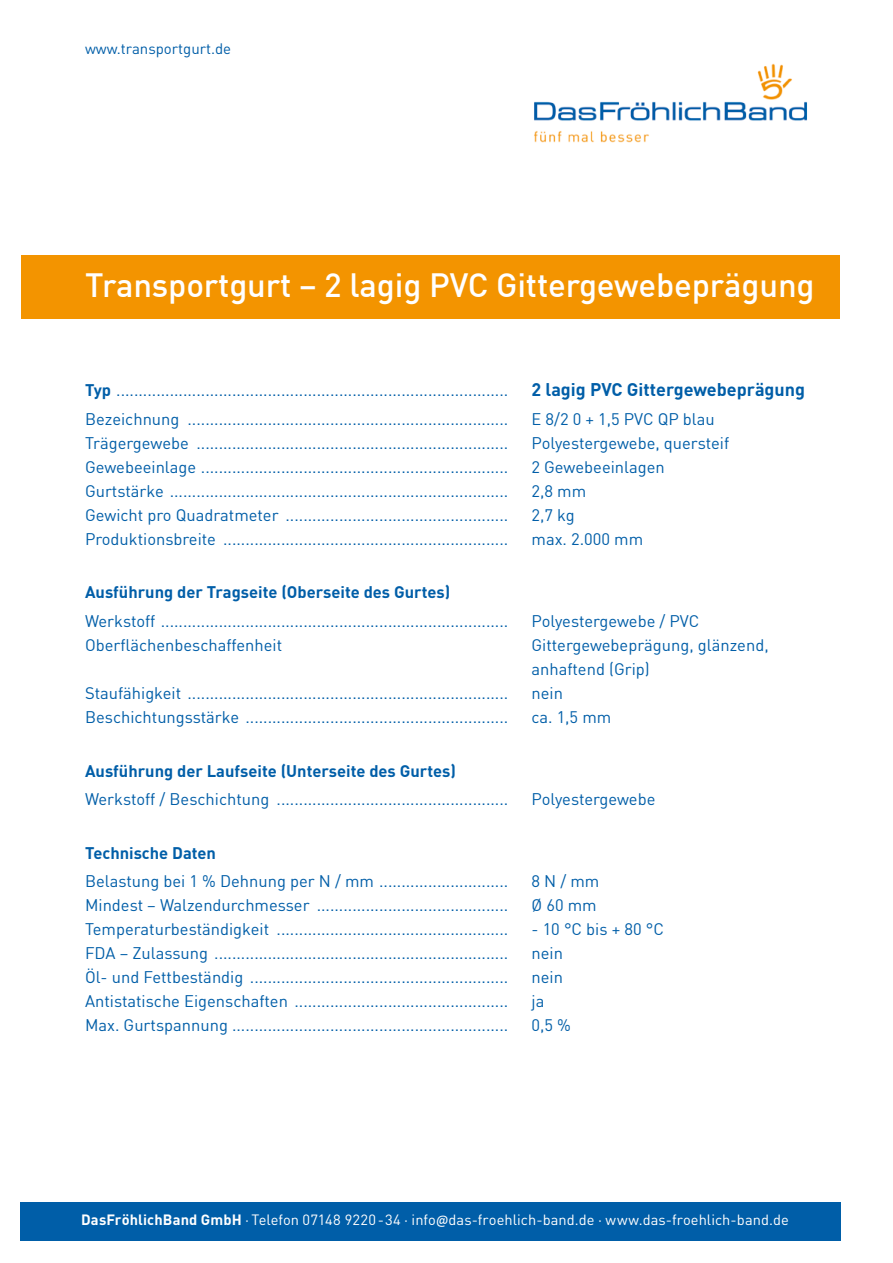
<style>
.page{position:relative;width:893px;height:1263px;background:#fff}
.page>*{position:absolute;margin:0;border:0;box-sizing:border-box;transform-origin:0 0}
.t1{font:500 33px "DIN";letter-spacing:-.005em;color:#fff}
.t2{font:700 18px "DIN";color:#005ea8}
.t3{font:16.5px/24px "DIN";color:#005ea8}
.t4{font:700 16.5px "DIN";color:#005ea8}
.t5{font:15px "DIN";color:#005ea8}
.t6{font:14.7px "DIN";color:#fff}
.s1{font-weight:700}
.s2{font-family:"Calibri"}
</style>
<div class="page">
<div style="left:21px;top:255px;width:819px;height:64px;background:#f39400"></div>
<img style="left:534px;top:63px;width:273px;height:80px">
<div style="left:20px;top:1202px;width:820px;height:39px;background:#005ea8"></div>
<p class="t5" style="left:85px;top:39px;width:148px">www.transportgurt.de</p>
<h1 class="t1" style="left:85px;top:264px;width:731px">Transportgurt – 2 lagig PVC Gittergewebeprägung</h1>
<p class="t3" style="left:85px;top:378px;width:425px"><span class="s1">Typ</span> ........................................................................................</p>
<p class="t2" style="left:531px;top:378px;width:275px">2 lagig PVC Gittergewebeprägung</p>
<p class="t3" style="left:85px;top:406px;width:425px">Bezeichnung ........................................................................</p>
<p class="t3" style="left:531px;top:406px;width:185px">E 8/2 0 + 1,5 PVC QP blau</p>
<p class="t3" style="left:85px;top:430px;width:425px">Trägergewebe ......................................................................</p>
<p class="t3" style="left:531px;top:430px;width:199px">Polyestergewebe, quersteif</p>
<p class="t3" style="left:85px;top:454px;width:425px">Gewebeeinlage .....................................................................</p>
<p class="t3" style="left:531px;top:454px;width:135px">2 Gewebeeinlagen</p>
<p class="t3" style="left:85px;top:478px;width:425px">Gurtstärke ............................................................................</p>
<p class="t3" style="left:531px;top:478px;width:56px">2,8 mm</p>
<p class="t3" style="left:85px;top:502px;width:425px">Gewicht pro Quadratmeter ..................................................</p>
<p class="t3" style="left:531px;top:502px;width:45px">2,7 kg</p>
<p class="t3" style="left:85px;top:526px;width:425px">Produktionsbreite ................................................................</p>
<p class="t3" style="left:531px;top:526px;width:113px">max. 2.000 mm</p>
<p class="t4" style="left:85px;top:582px;width:367px">Ausführung der Tragseite (Oberseite des Gurtes)</p>
<p class="t3" style="left:85px;top:608px;width:425px">Werkstoff ..............................................................................</p>
<p class="t3" style="left:531px;top:608px;width:169px">Polyestergewebe / PVC</p>
<p class="t3" style="left:85px;top:632px;width:199px">Oberflächenbeschaffenheit</p>
<p class="t3" style="left:531px;top:632px;width:239px">Gittergewebeprägung, glänzend, anhaftend (Grip)</p>
<p class="t3" style="left:85px;top:680px;width:425px">Staufähigkeit ........................................................................</p>
<p class="t3" style="left:531px;top:680px;width:33px">nein</p>
<p class="t3" style="left:85px;top:704px;width:425px">Beschichtungsstärke ...........................................................</p>
<p class="t3" style="left:531px;top:704px;width:81px">ca. 1,5 mm</p>
<p class="t4" style="left:85px;top:760px;width:372px">Ausführung der Laufseite (Unterseite des Gurtes)</p>
<p class="t3" style="left:85px;top:786px;width:425px">Werkstoff / Beschichtung ....................................................</p>
<p class="t3" style="left:531px;top:786px;width:125px">Polyestergewebe</p>
<p class="t4" style="left:85px;top:842px;width:133px">Technische Daten</p>
<p class="t3" style="left:85px;top:868px;width:425px">Belastung bei 1 % Dehnung per N / mm .............................</p>
<p class="t3" style="left:531px;top:868px;width:69px">8 N / mm</p>
<p class="t3" style="left:85px;top:892px;width:425px">Mindest – Walzendurchmesser ...........................................</p>
<p class="t3" style="left:531px;top:892px;width:67px">Ø 60 mm</p>
<p class="t3" style="left:85px;top:916px;width:425px">Temperaturbeständigkeit ....................................................</p>
<p class="t3" style="left:531px;top:916px;width:134px">- 10 °C bis + 80 °C</p>
<p class="t3" style="left:85px;top:940px;width:425px">FDA – Zulassung ..................................................................</p>
<p class="t3" style="left:531px;top:940px;width:33px">nein</p>
<p class="t3" style="left:85px;top:964px;width:425px">Öl- und Fettbeständig ..........................................................</p>
<p class="t3" style="left:531px;top:964px;width:33px">nein</p>
<p class="t3" style="left:85px;top:988px;width:425px">Antistatische Eigenschaften ................................................</p>
<p class="t3" style="left:531px;top:988px;width:14px">ja</p>
<p class="t3" style="left:85px;top:1012px;width:425px">Max. Gurtspannung ..............................................................</p>
<p class="t3" style="left:531px;top:1012px;width:41px">0,5 %</p>
<p class="t6" style="left:81px;top:1211px;width:709px"><span class="s1">DasFröhlichBand GmbH</span> · Telefon 07148 9220-34 · info<span class="s2">@</span>das-froehlich-band.de · www.das-froehlich-band.de</p>
</div>
